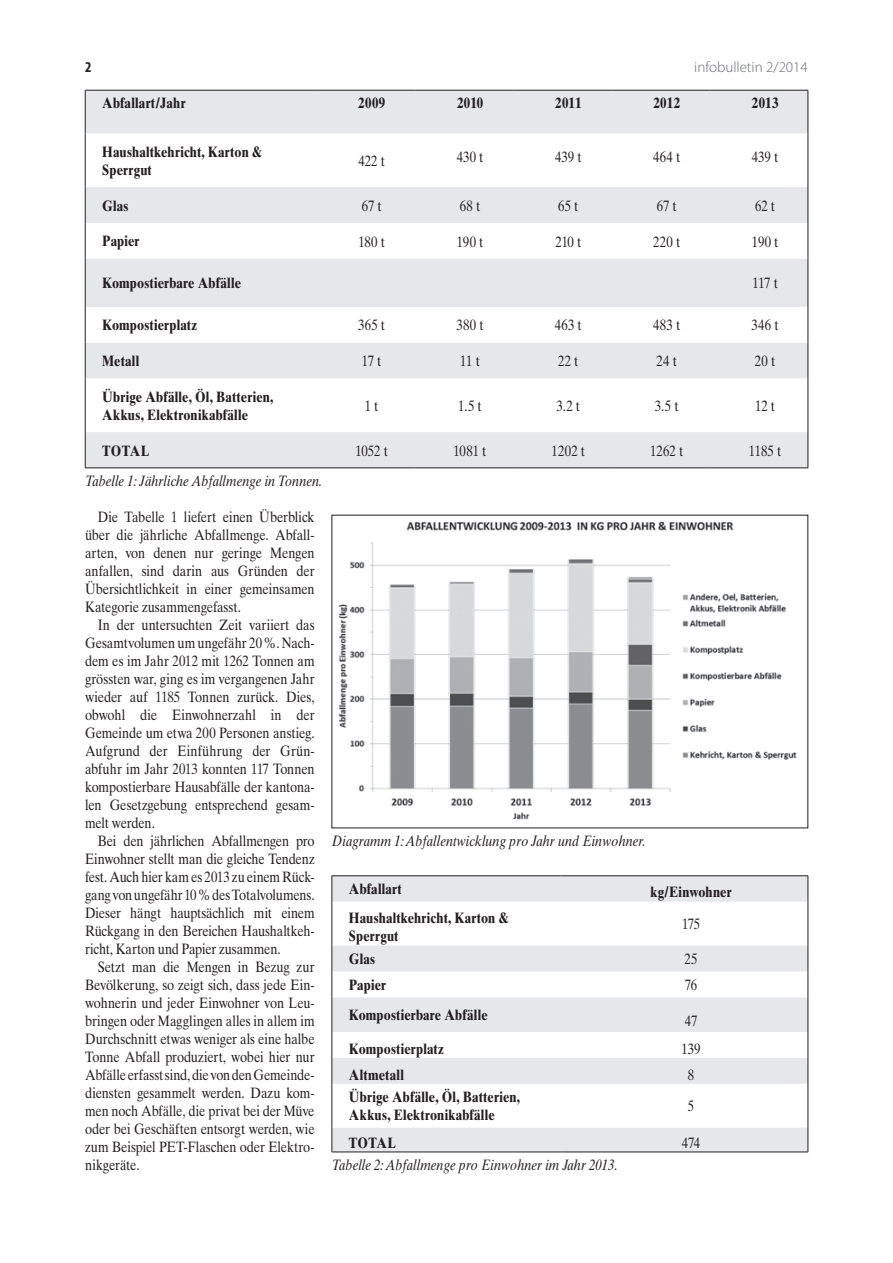
<style>
.page{position:relative;width:893px;height:1263px;background:#fff}
.page>*{position:absolute;margin:0;border:0;box-sizing:border-box;transform-origin:0 0}
.t1{font:15px/18px "Times Ten";letter-spacing:-.01em;color:#231f20;text-align:justify;scale:.85 1}
.t2{font:700 15px/18px "Times Ten";letter-spacing:.015em;color:#231f20;scale:.85 1}
.t3{font:italic 15px "Times Ten";color:#231f20;scale:.85 1}
.t4{font:300 15px "Myriad Pro";color:#6c6d70}
.t5{font:700 condensed 15px "Myriad Pro";color:#231f20}
</style>
<div class="page">
<svg style="left:86px;top:91px;width:722px;height:377px;fill:#e6e7e9"></svg>
<hr style="left:85px;top:90px;width:231px;height:1px;background:#231f20">
<hr style="left:85px;top:90px;width:1px;height:43px;background:#231f20">
<hr style="left:316px;top:90px;width:98px;height:1px;background:#231f20">
<hr style="left:414px;top:90px;width:99px;height:1px;background:#231f20">
<hr style="left:513px;top:90px;width:98px;height:1px;background:#231f20">
<hr style="left:611px;top:90px;width:99px;height:1px;background:#231f20">
<hr style="left:710px;top:90px;width:98px;height:1px;background:#231f20">
<hr style="left:808px;top:90px;width:1px;height:43px;background:#231f20">
<hr style="left:85px;top:133px;width:1px;height:54px;background:#231f20">
<hr style="left:808px;top:133px;width:1px;height:54px;background:#231f20">
<hr style="left:85px;top:187px;width:1px;height:36px;background:#231f20">
<hr style="left:808px;top:187px;width:1px;height:36px;background:#231f20">
<hr style="left:85px;top:223px;width:1px;height:36px;background:#231f20">
<hr style="left:808px;top:223px;width:1px;height:36px;background:#231f20">
<hr style="left:85px;top:259px;width:1px;height:48px;background:#231f20">
<hr style="left:808px;top:259px;width:1px;height:48px;background:#231f20">
<hr style="left:85px;top:307px;width:1px;height:36px;background:#231f20">
<hr style="left:808px;top:307px;width:1px;height:36px;background:#231f20">
<hr style="left:85px;top:343px;width:1px;height:35px;background:#231f20">
<hr style="left:808px;top:343px;width:1px;height:35px;background:#231f20">
<hr style="left:85px;top:378px;width:1px;height:54px;background:#231f20">
<hr style="left:808px;top:378px;width:1px;height:54px;background:#231f20">
<hr style="left:85px;top:432px;width:1px;height:36px;background:#231f20">
<hr style="left:808px;top:432px;width:1px;height:36px;background:#231f20">
<hr style="left:85px;top:468px;width:231px;height:1px;background:#231f20">
<hr style="left:316px;top:468px;width:98px;height:1px;background:#231f20">
<hr style="left:414px;top:468px;width:99px;height:1px;background:#231f20">
<hr style="left:513px;top:468px;width:98px;height:1px;background:#231f20">
<hr style="left:611px;top:468px;width:99px;height:1px;background:#231f20">
<hr style="left:710px;top:468px;width:98px;height:1px;background:#231f20">
<img style="left:338px;top:521px;width:459px;height:299px">
<svg style="left:333px;top:876px;width:475px;height:276px"></svg>
<hr style="left:332px;top:875px;width:229px;height:1px;background:#231f20">
<svg style="left:332px;top:876px;width:1px;height:26px"></svg>
<hr style="left:561px;top:875px;width:247px;height:1px;background:#231f20">
<svg style="left:808px;top:876px;width:1px;height:26px"></svg>
<hr style="left:332px;top:902px;width:1px;height:43px;background:#231f20">
<hr style="left:808px;top:902px;width:1px;height:43px;background:#231f20">
<svg style="left:332px;top:945px;width:1px;height:52px"></svg>
<svg style="left:808px;top:945px;width:1px;height:52px"></svg>
<hr style="left:332px;top:997px;width:1px;height:35px;background:#231f20">
<hr style="left:808px;top:997px;width:1px;height:35px;background:#231f20">
<svg style="left:332px;top:1032px;width:1px;height:52px"></svg>
<svg style="left:808px;top:1032px;width:1px;height:52px"></svg>
<hr style="left:332px;top:1084px;width:1px;height:44px;background:#231f20">
<hr style="left:808px;top:1084px;width:1px;height:44px;background:#231f20">
<svg style="left:332px;top:1128px;width:1px;height:24px"></svg>
<svg style="left:808px;top:1128px;width:1px;height:24px"></svg>
<hr style="left:332px;top:1152px;width:229px;height:1px;background:#231f20">
<hr style="left:561px;top:1152px;width:247px;height:1px;background:#231f20">
<p class="t5" style="left:85px;top:57px;width:8px">2</p>
<p class="t4" style="left:694px;top:59px;width:115px">infobulletin 2/2014</p>
<p class="t2" style="left:102px;top:94px;width:100px">Abfallart/Jahr</p>
<p class="t2" style="left:358px;top:94px;width:33px">2009</p>
<p class="t2" style="left:457px;top:94px;width:32px">2010</p>
<p class="t2" style="left:555px;top:94px;width:33px">2011</p>
<p class="t2" style="left:653px;top:94px;width:33px">2012</p>
<p class="t2" style="left:752px;top:94px;width:33px">2013</p>
<p class="t2" style="left:102px;top:143px;width:190px">Haushaltkehricht, Karton &amp;<br>Sperrgut</p>
<p class="t1" style="left:358px;top:152px;width:33px">422 t</p>
<p class="t1" style="left:457px;top:148px;width:33px">430 t</p>
<p class="t1" style="left:555px;top:148px;width:33px">439 t</p>
<p class="t1" style="left:653px;top:148px;width:34px">464 t</p>
<p class="t1" style="left:752px;top:148px;width:33px">439 t</p>
<p class="t2" style="left:102px;top:196px;width:32px">Glas</p>
<p class="t1" style="left:362px;top:197px;width:25px">67 t</p>
<p class="t1" style="left:460px;top:197px;width:25px">68 t</p>
<p class="t1" style="left:558px;top:197px;width:25px">65 t</p>
<p class="t1" style="left:657px;top:197px;width:25px">67 t</p>
<p class="t1" style="left:755px;top:197px;width:25px">62 t</p>
<p class="t2" style="left:102px;top:232px;width:45px">Papier</p>
<p class="t1" style="left:358px;top:232px;width:33px">180 t</p>
<p class="t1" style="left:457px;top:232px;width:33px">190 t</p>
<p class="t1" style="left:555px;top:232px;width:32px">210 t</p>
<p class="t1" style="left:653px;top:232px;width:33px">220 t</p>
<p class="t1" style="left:752px;top:232px;width:33px">190 t</p>
<p class="t2" style="left:102px;top:274px;width:165px">Kompostierbare Abfälle</p>
<p class="t1" style="left:752px;top:274px;width:32px">117 t</p>
<p class="t2" style="left:102px;top:316px;width:113px">Kompostierplatz</p>
<p class="t1" style="left:358px;top:316px;width:33px">365 t</p>
<p class="t1" style="left:457px;top:316px;width:33px">380 t</p>
<p class="t1" style="left:555px;top:316px;width:33px">463 t</p>
<p class="t1" style="left:653px;top:316px;width:33px">483 t</p>
<p class="t1" style="left:752px;top:316px;width:33px">346 t</p>
<p class="t2" style="left:102px;top:352px;width:45px">Metall</p>
<p class="t1" style="left:362px;top:352px;width:24px">17 t</p>
<p class="t1" style="left:460px;top:352px;width:25px">11 t</p>
<p class="t1" style="left:558px;top:352px;width:25px">22 t</p>
<p class="t1" style="left:656px;top:352px;width:26px">24 t</p>
<p class="t1" style="left:755px;top:352px;width:26px">20 t</p>
<p class="t2" style="left:102px;top:388px;width:203px">Übrige Abfälle, Öl, Batterien,<br>Akkus, Elektronikabfälle</p>
<p class="t1" style="left:365px;top:397px;width:18px">1 t</p>
<p class="t1" style="left:458px;top:397px;width:29px">1.5 t</p>
<p class="t1" style="left:557px;top:397px;width:29px">3.2 t</p>
<p class="t1" style="left:655px;top:397px;width:29px">3.5 t</p>
<p class="t1" style="left:755px;top:397px;width:25px">12 t</p>
<p class="t2" style="left:102px;top:441px;width:57px">TOTAL</p>
<p class="t1" style="left:355px;top:441px;width:40px">1052 t</p>
<p class="t1" style="left:454px;top:441px;width:40px">1081 t</p>
<p class="t1" style="left:552px;top:441px;width:41px">1202 t</p>
<p class="t1" style="left:650px;top:441px;width:41px">1262 t</p>
<p class="t1" style="left:749px;top:441px;width:40px">1185 t</p>
<p class="t3" style="left:85px;top:472px;width:281px">Tabelle 1: Jährliche Abfallmenge in Tonnen.</p>
<p class="t1" style="left:85px;top:508px;width:272px;text-indent:13px">Die Tabelle 1 liefert einen Überblick über die jährliche Abfallmenge. Abfall&shy;arten, von denen nur geringe Mengen anfallen, sind darin aus Gründen der Übersichtlichkeit in einer gemeinsamen Kategorie zusammengefasst.</p>
<p class="t1" style="left:85px;top:616px;width:272px;text-indent:13px">In der untersuchten Zeit variiert das Gesamtvolumen um ungefähr 20%. Nach&shy;dem es im Jahr 2012 mit 1262 Tonnen am grössten war, ging es im vergangenen Jahr wieder auf 1185 Tonnen zurück. Dies, obwohl die Einwohnerzahl in der Gemeinde um etwa 200 Personen anstieg.<br>Aufgrund der Einführung der Grün&shy;abfuhr im Jahr 2013 konnten 117 Tonnen kompostierbare Hausabfälle der kantona&shy;len Gesetzgebung entsprechend gesam&shy;melt werden.</p>
<p class="t1" style="left:85px;top:832px;width:272px;text-indent:13px">Bei den jährlichen Abfallmengen pro Einwohner stellt man die gleiche Tendenz fest. Auch hier kam es 2013 zu einem Rück&shy;gang von ungefähr 10% des Totalvolumens.<br>Dieser hängt hauptsächlich mit einem Rückgang in den Bereichen Haushaltkeh&shy;richt, Karton und Papier zusammen.</p>
<p class="t1" style="left:85px;top:958px;width:272px;text-indent:13px">Setzt man die Mengen in Bezug zur Bevölkerung, so zeigt sich, dass jede Ein&shy;wohnerin und jeder Einwohner von Leu&shy;bringen oder Magglingen alles in allem im Durchschnitt etwas weniger als eine halbe Tonne Abfall produziert, wobei hier nur Abfälle erfasst sind, die von den Gemeinde&shy;diensten gesammelt werden. Dazu kom&shy;men noch Abfälle, die privat bei der Müve oder bei Geschäften entsorgt werden, wie zum Beispiel PET-Flaschen oder Elektro&shy;nikgeräte.</p>
<p class="t3" style="left:332px;top:832px;width:371px">Diagramm 1: Abfallentwicklung pro Jahr und Einwohner.</p>
<p class="t2" style="left:349px;top:880px;width:64px">Abfallart</p>
<p class="t2" style="left:650px;top:883px;width:97px">kg/Einwohner</p>
<p class="t2" style="left:349px;top:909px;width:190px">Haushaltkehricht, Karton &amp;<br>Sperrgut</p>
<p class="t1" style="left:682px;top:915px;width:23px">175</p>
<p class="t2" style="left:349px;top:950px;width:32px">Glas</p>
<p class="t1" style="left:685px;top:950px;width:17px">25</p>
<p class="t2" style="left:349px;top:976px;width:45px">Papier</p>
<p class="t1" style="left:685px;top:976px;width:16px">76</p>
<p class="t2" style="left:349px;top:1006px;width:165px">Kompostierbare Abfälle</p>
<p class="t1" style="left:685px;top:1012px;width:16px">47</p>
<p class="t2" style="left:349px;top:1039px;width:113px">Kompostierplatz</p>
<p class="t1" style="left:681px;top:1039px;width:24px">139</p>
<p class="t2" style="left:349px;top:1065px;width:66px">Altmetall</p>
<p class="t1" style="left:688px;top:1065px;width:9px">8</p>
<p class="t2" style="left:349px;top:1088px;width:203px">Übrige Abfälle, Öl, Batterien,<br>Akkus, Elektronikabfälle</p>
<p class="t1" style="left:688px;top:1097px;width:9px">5</p>
<p class="t2" style="left:349px;top:1133px;width:57px">TOTAL</p>
<p class="t1" style="left:682px;top:1133px;width:23px">474</p>
<p class="t3" style="left:332px;top:1156px;width:338px">Tabelle 2: Abfallmenge pro Einwohner im Jahr 2013.</p>
</div>
